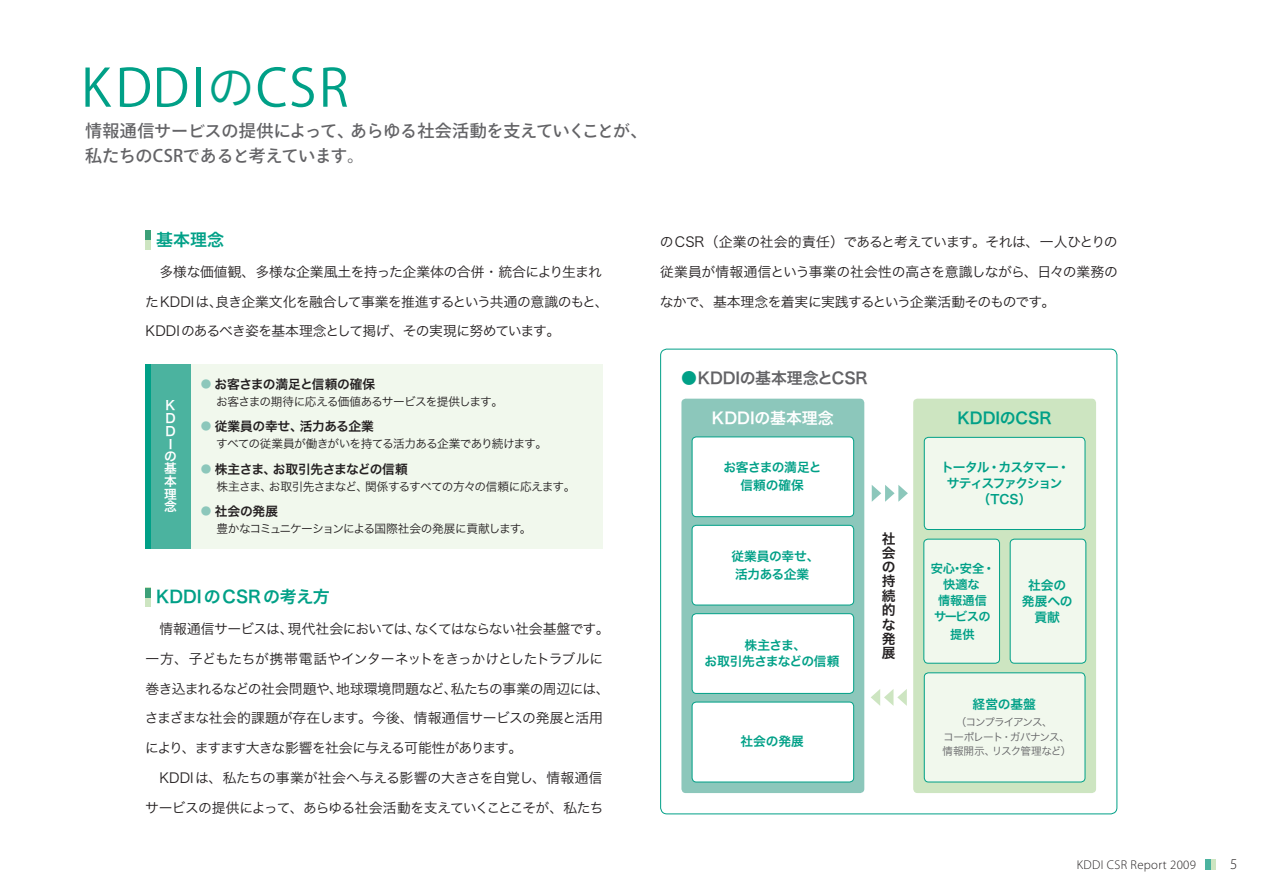
<style>
.page{position:relative;width:1263px;height:893px;background:#fff}
.page>*{position:absolute;margin:0;border:0;box-sizing:border-box;transform-origin:0 0}
.t1{font:51.45px "Ryo Gothic Plus N";letter-spacing:.05em;color:#00a087}
.t2{font:500 16.95px/24.5px "Ryo Gothic Plus N";letter-spacing:-.015em;color:#636366}
.t3{font:16.95px "Hira Kaku Pro W6";color:#00a087}
.t4{font:15.9px "Hira Kaku Pro W6";letter-spacing:-.01em;color:#636366}
.t5{font:15.9px "Hira Kaku Pro W6";color:#fff}
.t6{font:15.9px "Hira Kaku Pro W6";color:#00a087}
.t7{font:13.8px/29.7px "Hira Kaku Pro W3";letter-spacing:-.04em;color:#231f20}
.t8{font:13.8px/14.4px "Hira Kaku Pro W6";color:#231f20;text-align:justify}
.t9{font:12.75px/18px "Hira Kaku Pro W6";letter-spacing:-.025em;color:#00a087;text-align:center}
.t10{font:12.75px "Hira Kaku Pro W6";letter-spacing:-.02em;color:#231f20}
.t11{font:12.75px/15.9px "Hira Kaku Pro W6";letter-spacing:-.09em;color:#00a087;text-align:center}
.t12{font:12.75px "Hira Kaku Pro W6";letter-spacing:-.04em;color:#231f20}
.t13{font:300 12.75px "Myriad Pro";letter-spacing:.025em;color:#231f20}
.t14{font:12.75px/15.9px "Hira Kaku Pro W6";letter-spacing:-.005em;color:#00a087;text-align:center}
.t15{font:12.75px/12.6px "Hira Kaku Pro W6";color:#fff;text-align:center}
.t16{font:12.15px/15.9px "Hira Kaku Pro W6";color:#00a087;text-align:center}
.t17{font:11.7px "Hira Kaku Pro W3";letter-spacing:-.055em;color:#231f20}
.t18{font:10.65px/14.9px "Hira Kaku Pro W3";letter-spacing:-.09em;color:#636366;text-align:center}
.s1{font-size:46.8px}
.s2{font-size:10.65px;color:#8cc7bb}
.s3{color:#00a087}
</style>
<div class="page">
<div style="left:146px;top:231px;width:5px;height:19px;background:#cde5c1"></div>
<div style="left:146px;top:231px;width:5px;height:9px;background:#3ca078"></div>
<div style="left:146px;top:588px;width:5px;height:19px;background:#cde5c1"></div>
<div style="left:146px;top:588px;width:5px;height:9px;background:#3ca078"></div>
<div style="left:190px;top:364px;width:413px;height:185px;background:#f1f8ed"></div>
<div style="left:681px;top:399px;width:183px;height:394px;background:#8cc7bb;border-radius:4px"></div>
<div style="left:913px;top:399px;width:183px;height:394px;background:#cde5c1;border-radius:4px"></div>
<svg style="left:871px;top:689px;width:36px;height:17px"></svg>
<svg style="left:872px;top:485px;width:36px;height:17px"></svg>
<div style="left:924px;top:539px;width:75px;height:124px;background:#f1f8ed;border-radius:4px"></div>
<div style="left:923px;top:539px;width:77px;height:125px;border:1px solid #00a087;border-radius:4px"></div>
<div style="left:1010px;top:539px;width:76px;height:124px;background:#f1f8ed;border-radius:4px"></div>
<div style="left:1010px;top:539px;width:76px;height:125px;border:1px solid #00a087;border-radius:4px"></div>
<div style="left:924px;top:437px;width:161px;height:92px;background:#f1f8ed;border-radius:4px"></div>
<div style="left:924px;top:437px;width:161px;height:93px;border:1px solid #00a087;border-radius:4px"></div>
<div style="left:924px;top:673px;width:161px;height:109px;background:#f1f8ed;border-radius:4px"></div>
<div style="left:924px;top:672px;width:161px;height:110px;border:1px solid #00a087;border-radius:4px"></div>
<div style="left:151px;top:364px;width:39px;height:185px;background:#4bb39f"></div>
<div style="left:146px;top:364px;width:5px;height:185px;background:#00a087"></div>
<div style="left:692px;top:437px;width:162px;height:80px;background:#fff;border-radius:4px"></div>
<div style="left:692px;top:436px;width:162px;height:81px;border:1px solid #00a087;border-radius:4px"></div>
<div style="left:692px;top:525px;width:162px;height:80px;background:#fff;border-radius:4px"></div>
<div style="left:692px;top:525px;width:162px;height:80px;border:1px solid #00a087;border-radius:4px"></div>
<div style="left:692px;top:614px;width:162px;height:79px;background:#fff;border-radius:4px"></div>
<div style="left:692px;top:613px;width:162px;height:81px;border:1px solid #00a087;border-radius:4px"></div>
<div style="left:692px;top:702px;width:162px;height:80px;background:#fff;border-radius:4px"></div>
<div style="left:692px;top:702px;width:162px;height:80px;border:1px solid #00a087;border-radius:4px"></div>
<div style="left:1205px;top:859px;width:11px;height:11px;background:#cde5c1"></div>
<div style="left:1205px;top:859px;width:6px;height:11px;background:#4bb39f"></div>
<h1 class="t1" style="left:81px;top:56px;width:269px">KDDI<span class="s1">の</span>CSR</h1>
<p class="t2" style="left:85px;top:120px;width:564px">情報通信サービスの提供によって、あらゆる社会活動を支えていくことが、私たちのCSRであると考えています。</p>
<p class="t3" style="left:156px;top:224px;width:70px">基本理念</p>
<p class="t7" style="left:145px;top:256px;width:465px">　多様な価値観、多様な企業風土を持った企業体の合併・統合により生まれたKDDIは、良き企業文化を融合して事業を推進するという共通の意識のもと、<br>KDDIのあるべき姿を基本理念として掲げ、その実現に努めています。</p>
<p class="t15" style="left:164px;top:399px;width:14px">K<br>D<br>D<br>Iの基本理念</p>
<p class="t10" style="left:201px;top:372px;width:176px"><span class="s2">●</span> お客さまの満足と信頼の確保</p>
<p class="t17" style="left:205px;top:391px;width:300px">　お客さまの期待に応える価値あるサービスを提供します。</p>
<p class="t10" style="left:201px;top:415px;width:175px"><span class="s2">●</span> 従業員の幸せ、活力ある企業</p>
<p class="t17" style="left:205px;top:433px;width:344px">　すべての従業員が働きがいを持てる活力ある企業であり続けます。</p>
<p class="t12" style="left:201px;top:457px;width:208px"><span class="s2">●</span> 株主さま、お取引先さまなどの信頼</p>
<p class="t17" style="left:205px;top:476px;width:372px">　株主さま、お取引先さまなど、関係するすべての方々の信頼に応えます。</p>
<p class="t10" style="left:201px;top:500px;width:79px"><span class="s2">●</span> 社会の発展</p>
<p class="t17" style="left:205px;top:518px;width:328px">　豊かなコミュニケーションによる国際社会の発展に貢献します。</p>
<p class="t3" style="left:156px;top:581px;width:175px">KDDIのCSRの考え方</p>
<p class="t7" style="left:145px;top:613px;width:466px">　情報通信サービスは、現代社会においては、なくてはならない社会基盤です。一方、子どもたちが携帯電話やインターネットをきっかけとしたトラブルに巻き込まれるなどの社会問題や、地球環境問題など、私たちの事業の周辺には、さまざまな社会的課題が存在します。今後、情報通信サービスの発展と活用により、ますます大きな影響を社会に与える可能性があります。<br>　KDDIは、私たちの事業が社会へ与える影響の大きさを自覚し、情報通信サービスの提供によって、あらゆる社会活動を支えていくことこそが、私たち</p>
<p class="t7" style="left:660px;top:226px;width:460px;text-align:justify">のCSR（企業の社会的責任）であると考えています。それは、一人ひとりの従業員が情報通信という事業の社会性の高さを意識しながら、日々の業務のなかで、基本理念を着実に実践するという企業活動そのものです。</p>
<p class="t4" style="left:681px;top:364px;width:188px"><span class="s3">●</span>KDDIの基本理念とCSR</p>
<p class="t5" style="left:712px;top:403px;width:123px">KDDIの基本理念</p>
<p class="t6" style="left:957px;top:403px;width:96px">KDDIのCSR</p>
<p class="t9" style="left:723px;top:458px;width:100px">お客さまの満足と信頼の確保</p>
<p class="t9" style="left:731px;top:546px;width:90px;text-align:left">従業員の幸せ、活力ある企業</p>
<p class="t9" style="left:705px;top:637px;width:136px;line-height:15.9px">株主さま、<br>お取引先さまなどの信頼</p>
<p class="t9" style="left:740px;top:732px;width:65px">社会の発展</p>
<p class="t8" style="left:882px;top:531px;width:15px">社会の持続的な発展</p>
<p class="t11" style="left:941px;top:459px;width:130px">トータル・カスタマー・サティスファクション（TCS）</p>
<p class="t16" style="left:931px;top:560px;width:66px">安心・安全・快適な<br>情報通信<br>サービスの</p>
<p class="t16" style="left:950px;top:626px;width:26px">提供</p>
<p class="t14" style="left:1022px;top:577px;width:52px">社会の発展への貢献</p>
<p class="t9" style="left:972px;top:695px;width:65px">経営の基盤</p>
<p class="t18" style="left:942px;top:713px;width:131px">（コンプライアンス、<br>コーポレート・ガバナンス、情報開示、リスク管理など）</p>
<p class="t13" style="left:1077px;top:857px;width:121px">KDDI CSR Report 2009</p>
</div>
